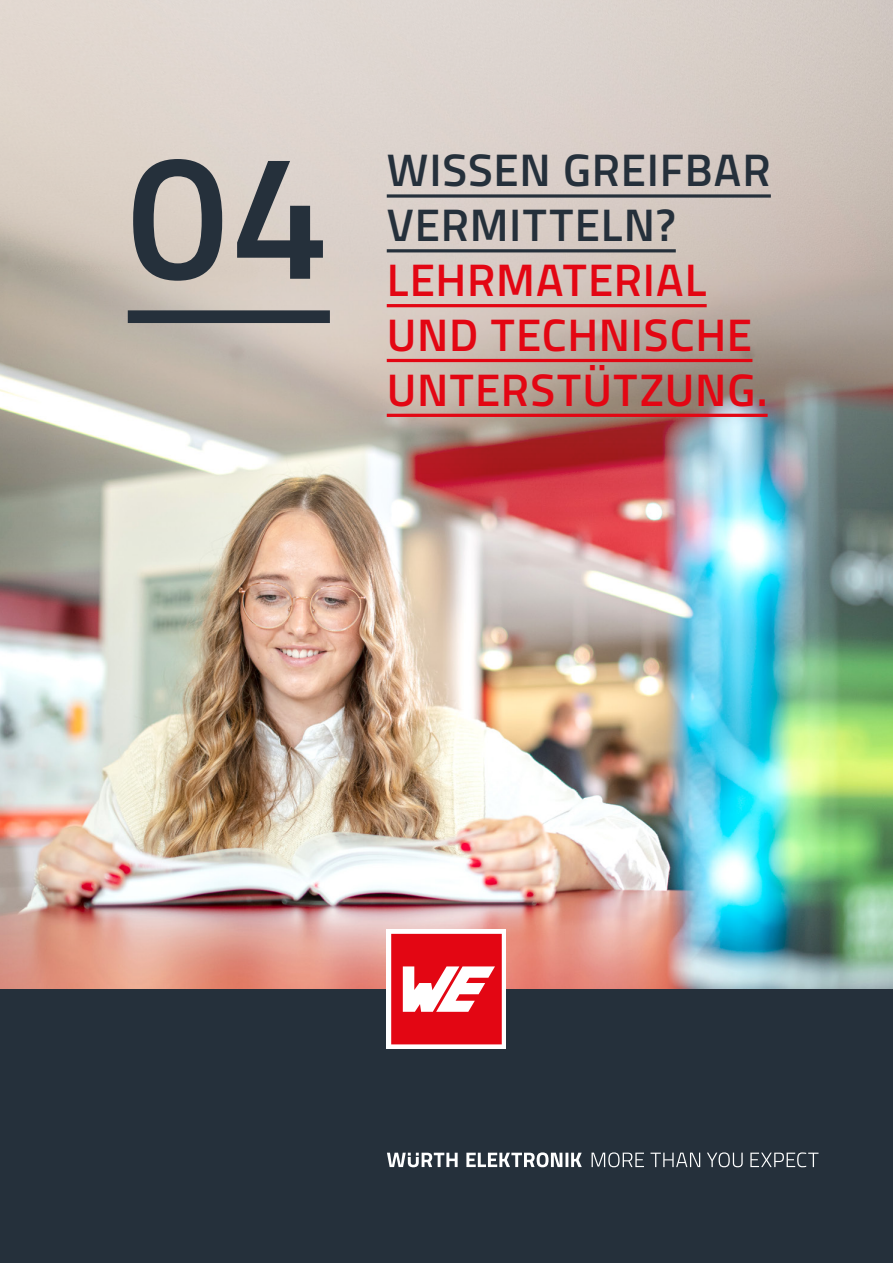
<style>
.page{position:relative;width:893px;height:1263px;background:#fff}
.page>*{position:absolute;margin:0;border:0;box-sizing:border-box;transform-origin:0 0}
.t1{font:600 178.5px "Titillium Web";color:#25303b}
.t2{font:600 45.75px/54.8px "Titillium Web";letter-spacing:.015em;color:#e30613}
.t3{font:600 45.75px/54.8px "Titillium Web";letter-spacing:.02em;color:#25303b}
</style>
<div class="page">
<img style="left:0;top:0;width:893px;height:989px">
<svg style="left:387px;top:194px;width:384px;height:4px;background:#464d54"></svg>
<hr style="left:387px;top:249px;width:289px;height:3px;background:#25303b">
<hr style="left:387px;top:304px;width:320px;height:3px;background:#e30613">
<hr style="left:387px;top:359px;width:365px;height:3px;background:#e30613">
<hr style="left:387px;top:414px;width:381px;height:3px;background:#e30613">
<div style="left:128px;top:310px;width:202px;height:13px;background:#25303b"></div>
<div style="left:0;top:989px;width:893px;height:274px;background:#25303b"></div>
<div style="left:387px;top:929px;width:119px;height:120px;background:#fff"></div>
<svg style="left:391px;top:934px;width:111px;height:110px"></svg>
<svg style="left:387px;top:1152px;width:431px;height:15px"></svg>
<h1 class="t1" style="left:128px;top:82px;width:204px">04</h1>
<p class="t3" style="left:387px;top:141px;width:385px">WISSEN GREIFBAR<br>VERMITTELN?</p>
<p class="t2" style="left:387px;top:250px;width:382px">LEHRMATERIAL<br>UND TECHNISCHE<br>UNTERSTÜTZUNG.</p>
</div>
